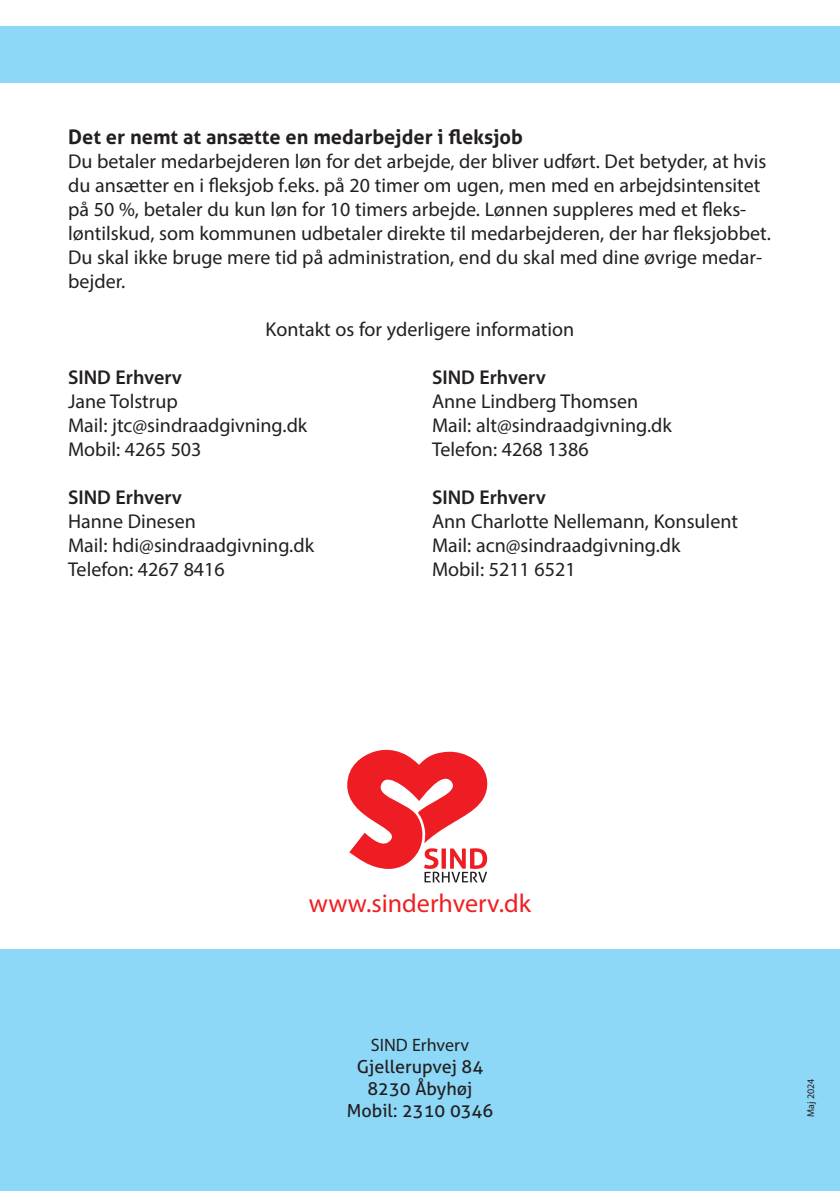
<style>
.page{position:relative;width:840px;height:1191px;background:#fff}
.page>*{position:absolute;margin:0;border:0;box-sizing:border-box;transform-origin:0 0}
.t1{font:26px "Myriad Pro";color:#ee1f23}
.t2{font:20px/24px "Myriad Pro";color:#231f20}
.t3{font:600 20px "Myriad Pro";color:#231f20}
.t4{font:700 20px "Aller";color:#231f20}
.t5{font:18px/22px "Aller";color:#231f20;text-align:center}
.t6{font:18px "Myriad Pro";color:#231f20}
.t7{font:10px "Myriad Pro";color:#231f20}
</style>
<div class="page">
<div style="left:0;top:949px;width:839px;height:242px;background:#8dd7f7"></div>
<div style="left:0;top:26px;width:839px;height:57px;background:#8dd7f7"></div>
<svg style="left:347px;top:750px;width:140px;height:132px"></svg>
<p class="t4" style="left:68px;top:125px;width:456px">Det er nemt at ansætte en medarbejder i fleksjob</p>
<p class="t2" style="left:68px;top:149px;width:703px">Du betaler medarbejderen løn for det arbejde, der bliver udført. Det betyder, at hvis du ansætter en i fleksjob f.eks. på 20 timer om ugen, men med en arbejdsintensitet på 50 %, betaler du kun løn for 10 timers arbejde. Lønnen suppleres med et fleks&shy;løntilskud, som kommunen udbetaler direkte til medarbejderen, der har fleksjobbet.<br>Du skal ikke bruge mere tid på administration, end du skal med dine øvrige medar&shy;bejder.</p>
<p class="t2" style="left:265px;top:317px;width:310px">Kontakt os for yderligere information</p>
<p class="t3" style="left:68px;top:365px;width:115px">SIND Erhverv</p>
<p class="t2" style="left:68px;top:389px;width:240px">Jane Tolstrup<br>Mail: jtc@sindraadgivning.dk<br>Mobil: 4265 503</p>
<p class="t3" style="left:68px;top:485px;width:115px">SIND Erhverv</p>
<p class="t2" style="left:68px;top:509px;width:247px">Hanne Dinesen<br>Mail: hdi@sindraadgivning.dk<br>Telefon: 4267 8416</p>
<p class="t3" style="left:432px;top:365px;width:115px">SIND Erhverv</p>
<p class="t2" style="left:432px;top:389px;width:241px">Anne Lindberg Thomsen<br>Mail: alt@sindraadgivning.dk<br>Telefon: 4268 1386</p>
<p class="t3" style="left:432px;top:485px;width:115px">SIND Erhverv</p>
<p class="t2" style="left:432px;top:509px;width:307px">Ann Charlotte Nellemann, Konsulent<br>Mail: acn@sindraadgivning.dk<br>Mobil: 5211 6521</p>
<h1 class="t1" style="left:309px;top:887px;width:223px">www.sinderhverv.dk</h1>
<p class="t6" style="left:370px;top:1033px;width:100px">SIND Erhverv</p>
<p class="t5" style="left:346px;top:1055px;width:148px">Gjellerupvej 84<br>8230 Åbyhøj<br>Mobil: 2310 0346</p>
<p class="t7" style="left:804px;top:1117px;width:40px;rotate:-90deg">Maj 2024</p>
</div>
